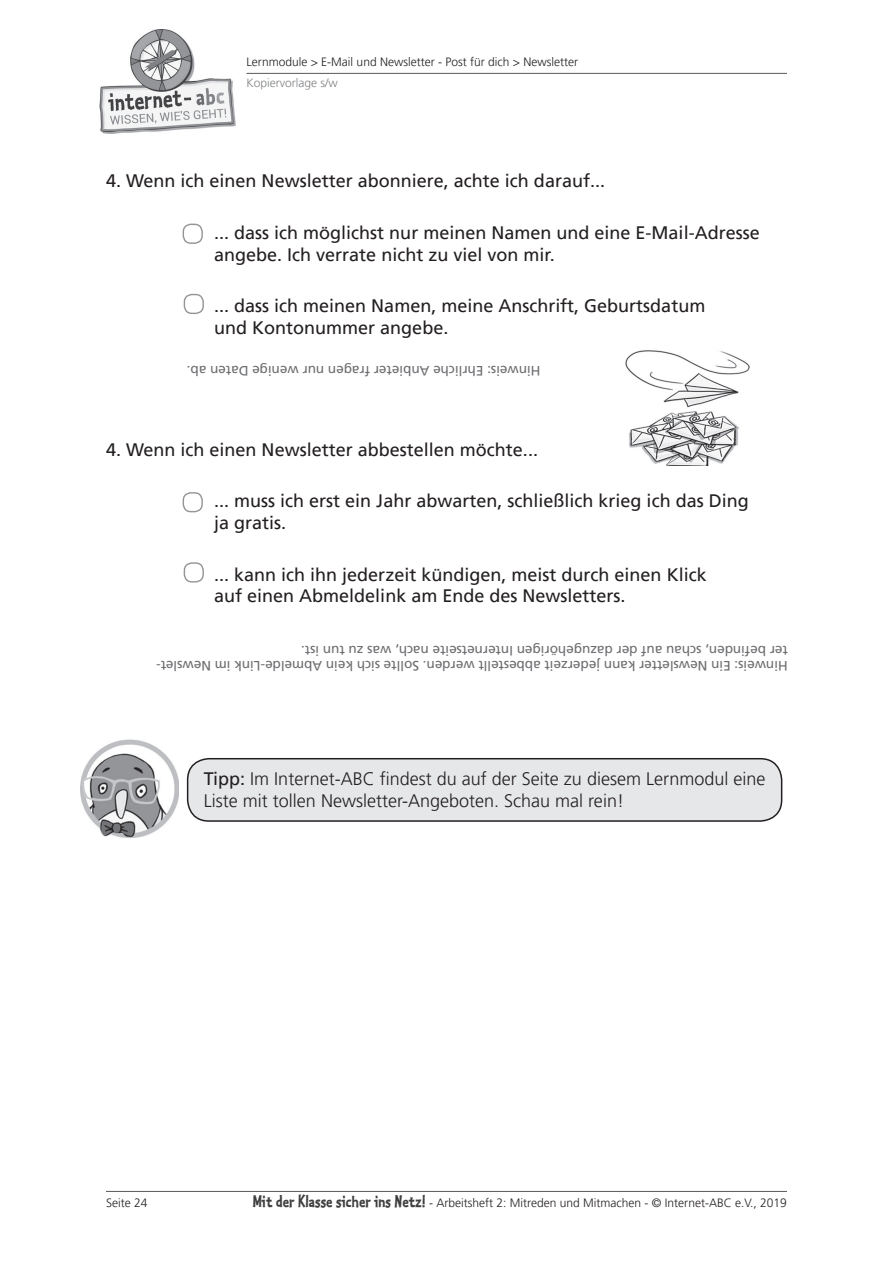
<style>
.page{position:relative;width:893px;height:1263px;background:#fff}
.page>*{position:absolute;margin:0;border:0;box-sizing:border-box;transform-origin:0 0}
.t1{font:18px/21.6px "Frutiger LT Pro";color:#231f20}
.t2{font:300 18px/21.6px "Frutiger LT Pro";color:#231f20}
.t3{font:13.5px/15px "Frutiger LT Pro";color:#6c6d70}
.t4{font:300 12px "Frutiger LT Pro";color:#231f20}
.t5{font:300 12px "Frutiger LT Pro";color:#808285}
.s1{font-weight:400}
.s2{font-family:"Kosmik Bold Two";font-weight:400;font-size:18px;color:#3e3e3f}
</style>
<div class="page">
<hr style="left:106px;top:1190px;width:680px;height:1px;background:#57585a">
<hr style="left:246px;top:73px;width:540px;height:1px;background:#57585a">
<img style="left:99px;top:29px;width:137px;height:104px">
<div style="left:182px;top:223px;width:21px;height:21px;border:1px solid #939598;border-radius:8px"></div>
<div style="left:182px;top:492px;width:21px;height:20px;border:1px solid #939598;border-radius:8px"></div>
<div style="left:184px;top:294px;width:20px;height:20px;border:1px solid #939598;border-radius:8px"></div>
<div style="left:184px;top:562px;width:20px;height:20px;border:1px solid #939598;border-radius:8px"></div>
<img style="left:625px;top:350px;width:124px;height:116px">
<img style="left:81px;top:739px;width:97px;height:98px">
<div style="left:187px;top:758px;width:594px;height:62px;background:#e6e7e9;border-radius:21px"></div>
<div style="left:187px;top:757px;width:595px;height:64px;border:2px solid #231f20;border-radius:21px"></div>
<p class="t4" style="left:246px;top:55px;width:333px">Lernmodule &gt; E-Mail und Newsletter - Post für dich &gt; Newsletter</p>
<p class="t5" style="left:246px;top:76px;width:93px">Kopiervorlage s/w</p>
<p class="t1" style="left:106px;top:170px;width:500px">4. Wenn ich einen Newsletter abonniere, achte ich darauf...</p>
<p class="t1" style="left:214px;top:222px;width:547px">... dass ich möglichst nur meinen Namen und eine E-Mail-Adresse angebe. Ich verrate nicht zu viel von mir.</p>
<p class="t1" style="left:214px;top:295px;width:492px">... dass ich meinen Namen, meine Anschrift, Geburtsdatum und Kontonummer angebe.</p>
<p class="t3" style="left:540px;top:377px;width:355px;rotate:-180deg">Hinweis: Ehrliche Anbieter fragen nur wenige Daten ab.</p>
<p class="t1" style="left:106px;top:438px;width:433px">4. Wenn ich einen Newsletter abbestellen möchte...</p>
<p class="t1" style="left:214px;top:490px;width:536px">... muss ich erst ein Jahr abwarten, schließlich krieg ich das Ding ja gratis.</p>
<p class="t1" style="left:214px;top:563px;width:494px">... kann ich ihn jederzeit kündigen, meist durch einen Klick auf einen Abmeldelink am Ende des Newsletters.</p>
<p class="t3" style="left:787px;top:672px;width:632px;rotate:-180deg">Hinweis: Ein Newsletter kann jederzeit abbestellt werden. Sollte sich kein Abmelde-Link im Newslet&shy;ter befinden, schau auf der dazugehörigen Internetseite nach, was zu tun ist.</p>
<p class="t2" style="left:204px;top:768px;width:563px"><span class="s1">Tipp:</span> Im Internet-ABC findest du auf der Seite zu diesem Lernmodul eine<br>Liste mit tollen Newsletter-Angeboten. Schau mal rein!</p>
<p class="t4" style="left:106px;top:1195px;width:43px">Seite 24</p>
<p class="t4" style="left:253px;top:1195px;width:535px"><span class="s2">Mit der Klasse sicher ins Netz!</span> - Arbeitsheft 2: Mitreden und Mitmachen - © Internet-ABC e.V., 2019</p>
</div>
